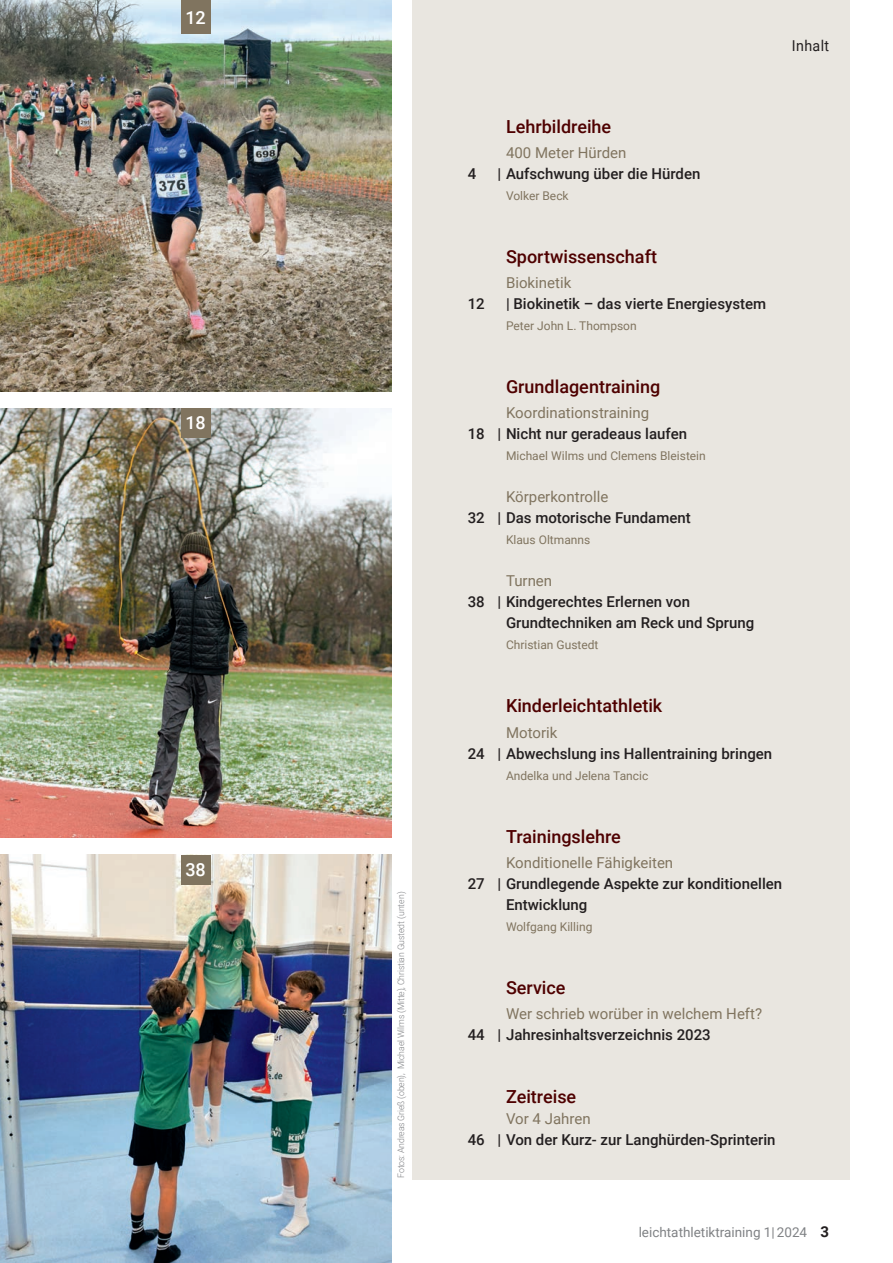
<style>
.page{position:relative;width:893px;height:1263px;background:#fff}
.page>*{position:absolute;margin:0;border:0;box-sizing:border-box;transform-origin:0 0}
.t1{font:500 18px "Roboto";color:#4e0000}
.t2{font:500 18px "Roboto";color:#fff}
.t3{font:500 15px/21px "Roboto";color:#231f20}
.t4{font:15px "Roboto";color:#80745f}
.t5{font:15px "Roboto";letter-spacing:.025em;color:#231f20;scale:.95 1}
.t6{font:13.5px "Roboto";color:#808285}
.t7{font:12px "Roboto";color:#80745f}
.t8{font:300 9px "Roboto";letter-spacing:-.015em;color:#808285}
.s1{font-weight:700;font-size:15px;color:#231f20}
</style>
<div class="page">
<img style="left:0;top:855px;width:391px;height:408px">
<div style="left:181px;top:855px;width:29px;height:29px;background:#80745f"></div>
<div style="left:412px;top:0;width:438px;height:1179px;background:#e9e6e0"></div>
<img style="left:0;top:0;width:391px;height:391px">
<div style="left:181px;top:0;width:29px;height:34px;background:#80745f"></div>
<img style="left:0;top:408px;width:391px;height:430px">
<div style="left:181px;top:408px;width:29px;height:30px;background:#80745f"></div>
<p class="t2" style="left:185px;top:5px;width:22px">12</p>
<p class="t2" style="left:185px;top:410px;width:22px">18</p>
<p class="t2" style="left:185px;top:857px;width:22px">38</p>
<p class="t8" style="left:395px;top:1178px;width:288px;rotate:-90deg">Fotos: Andreas Grieß (oben), Michael Wilms (Mitte), Christian Gustedt (unten)</p>
<p class="t5" style="left:792px;top:35px;width:41px">Inhalt</p>
<p class="t1" style="left:506px;top:114px;width:107px">Lehrbildreihe</p>
<p class="t4" style="left:506px;top:142px;width:122px">400 Meter Hürden</p>
<p class="t3" style="left:468px;top:162px;width:10px">4</p>
<p class="t3" style="left:497px;top:162px;width:204px">| Aufschwung über die Hürden</p>
<p class="t7" style="left:506px;top:187px;width:64px">Volker Beck</p>
<p class="t1" style="left:506px;top:244px;width:153px">Sportwissenschaft</p>
<p class="t4" style="left:506px;top:272px;width:67px">Biokinetik</p>
<p class="t3" style="left:468px;top:293px;width:19px">12</p>
<p class="t3" style="left:506px;top:293px;width:262px">| Biokinetik – das vierte Energiesystem</p>
<p class="t7" style="left:506px;top:317px;width:132px">Peter John L. Thompson</p>
<p class="t1" style="left:506px;top:374px;width:156px">Grundlagentraining</p>
<p class="t4" style="left:506px;top:402px;width:145px">Koordinationstraining</p>
<p class="t3" style="left:468px;top:423px;width:221px">18 | Nicht nur geradeaus laufen</p>
<p class="t7" style="left:506px;top:448px;width:201px">Michael Wilms und Clemens Bleistein</p>
<p class="t4" style="left:506px;top:486px;width:104px">Körperkontrolle</p>
<p class="t3" style="left:468px;top:507px;width:225px">32 | Das motorische Fundament</p>
<p class="t7" style="left:506px;top:532px;width:86px">Klaus Oltmanns</p>
<p class="t4" style="left:506px;top:570px;width:48px">Turnen</p>
<p class="t3" style="left:506px;top:591px;width:250px;text-indent:-38px">38 | Kindgerechtes Erlernen von<br>Grundtechniken am Reck und Sprung</p>
<p class="t7" style="left:506px;top:637px;width:94px">Christian Gustedt</p>
<p class="t1" style="left:506px;top:693px;width:158px">Kinderleichtathletik</p>
<p class="t4" style="left:506px;top:722px;width:53px">Motorik</p>
<p class="t3" style="left:468px;top:742px;width:306px">24 | Abwechslung ins Hallentraining bringen</p>
<p class="t7" style="left:506px;top:767px;width:144px">Andelka und Jelena Tancic</p>
<p class="t1" style="left:506px;top:824px;width:116px">Trainingslehre</p>
<p class="t4" style="left:506px;top:852px;width:169px">Konditionelle Fähigkeiten</p>
<p class="t3" style="left:506px;top:872px;width:278px;text-indent:-38px">27 | Grundlegende Aspekte zur konditionellen<br>Entwicklung</p>
<p class="t7" style="left:506px;top:918px;width:88px">Wolfgang Killing</p>
<p class="t1" style="left:506px;top:975px;width:61px">Service</p>
<p class="t4" style="left:506px;top:1003px;width:258px">Wer schrieb worüber in welchem Heft?</p>
<p class="t3" style="left:468px;top:1024px;width:244px">44 | Jahresinhaltsverzeichnis 2023</p>
<p class="t1" style="left:506px;top:1084px;width:72px">Zeitreise</p>
<p class="t4" style="left:506px;top:1108px;width:86px">Vor 4 Jahren</p>
<p class="t3" style="left:468px;top:1129px;width:309px">46 | Von der Kurz- zur Langhürden-Sprinterin</p>
<p class="t6" style="left:639px;top:1223px;width:192px">leichtathletiktraining 1| 2024 <span class="s1">3</span></p>
</div>
